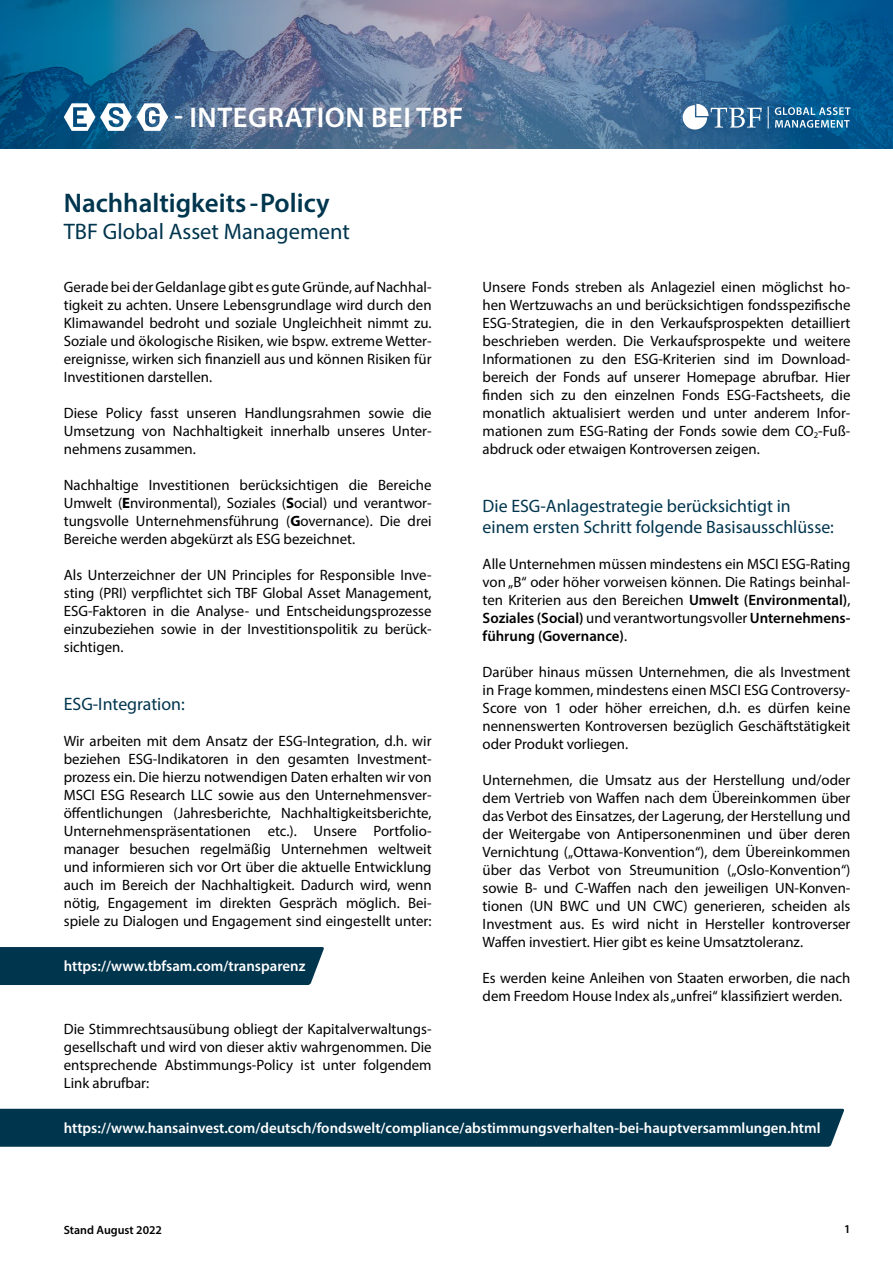
<style>
.page{position:relative;width:893px;height:1263px;background:#fff}
.page>*{position:absolute;margin:0;border:0;box-sizing:border-box;transform-origin:0 0}
.t1{font:600 28.5px "Myriad Pro";letter-spacing:.02em;color:#fff}
.t2{font:600 27px "Myriad Pro";color:#00354e}
.t3{font:22.5px "Myriad Pro";color:#00354e}
.t4{font:18px/21.6px "Myriad Pro";color:#00354e}
.t5{font:15px/18px "Myriad Pro";color:#000;text-align:justify}
.t6{font:600 15px "Myriad Pro";color:#fff}
.t7{font:600 12px "Myriad Pro";color:#000}
.s1{font-weight:700}
.s2{font-weight:600}
</style>
<div class="page">
<svg style="left:0;top:0;width:893px;height:149px;background:#47729a"></svg>
<svg style="left:775px;top:107px;width:75px;height:21px;background:#4c89af"></svg>
<svg style="left:683px;top:104px;width:79px;height:26px"></svg>
<svg style="left:768px;top:107px;width:1px;height:22px"></svg>
<svg style="left:64px;top:103px;width:104px;height:28px"></svg>
<div style="left:0;top:1109px;width:844px;height:38px;background:#00354e"></div>
<div style="left:0;top:947px;width:324px;height:38px;background:#00354e"></div>
<h1 class="t1" style="left:174px;top:100px;width:291px">- INTEGRATION BEI TBF</h1>
<h2 class="t2" style="left:64px;top:185px;width:267px">Nachhaltigkeits - Policy</h2>
<h3 class="t3" style="left:64px;top:217px;width:288px">TBF Global Asset Management</h3>
<p class="t5" style="left:64px;top:278px;width:369px">Gerade bei der Geldanlage gibt es gute Gründe, auf Nachhal&shy;tigkeit zu achten. Unsere Lebensgrundlage wird durch den Klimawandel bedroht und soziale Ungleichheit nimmt zu.<br>Soziale und ökologische Risiken, wie bspw. extreme Wetter&shy;ereignisse, wirken sich finanziell aus und können Risiken für Investitionen darstellen.</p>
<p class="t5" style="left:64px;top:404px;width:369px">Diese Policy fasst unseren Handlungsrahmen sowie die Umsetzung von Nachhaltigkeit innerhalb unseres Unter&shy;nehmens zusammen.</p>
<p class="t5" style="left:64px;top:476px;width:369px">Nachhaltige Investitionen berücksichtigen die Bereiche Umwelt (<span class="s1">E</span>nvironmental), Soziales (<span class="s1">S</span>ocial) und verantwor&shy;tungsvolle Unternehmensführung (<span class="s1">G</span>overnance). Die drei Bereiche werden abgekürzt als ESG bezeichnet.</p>
<p class="t5" style="left:64px;top:566px;width:369px">Als Unterzeichner der UN Principles for Responsible Inve&shy;sting (PRI) verpflichtet sich TBF Global Asset Management, ESG-Faktoren in die Analyse- und Entscheidungsprozesse einzubeziehen sowie in der Investitionspolitik zu berück&shy;sichtigen.</p>
<p class="t4" style="left:64px;top:692px;width:123px">ESG-Integration:</p>
<p class="t5" style="left:64px;top:731px;width:369px">Wir arbeiten mit dem Ansatz der ESG-Integration, d.h. wir beziehen ESG-Indikatoren in den gesamten Investment&shy;prozess ein. Die hierzu notwendigen Daten erhalten wir von MSCI ESG Research LLC sowie aus den Unternehmensver&shy;öffentlichungen (Jahresberichte, Nachhaltigkeitsberichte, Unternehmenspräsentationen etc.). Unsere Portfolio&shy;manager besuchen regelmäßig Unternehmen weltweit und informieren sich vor Ort über die aktuelle Entwicklung auch im Bereich der Nachhaltigkeit. Dadurch wird, wenn nötig, Engagement im direkten Gespräch möglich. Bei&shy;spiele zu Dialogen und Engagement sind eingestellt unter:</p>
<p class="t6" style="left:64px;top:956px;width:243px">https://www.tbfsam.com/transparenz</p>
<p class="t5" style="left:64px;top:1019px;width:369px">Die Stimmrechtsausübung obliegt der Kapitalverwaltungs&shy;gesellschaft und wird von dieser aktiv wahrgenommen. Die entsprechende Abstimmungs-Policy ist unter folgendem Link abrufbar:</p>
<p class="t5" style="left:483px;top:278px;width:369px">Unsere Fonds streben als Anlageziel einen möglichst ho&shy;hen Wertzuwachs an und berücksichtigen fondsspezifische ESG-Strategien, die in den Verkaufsprospekten detailliert beschrieben werden. Die Verkaufsprospekte und weitere Informationen zu den ESG-Kriterien sind im Download&shy;bereich der Fonds auf unserer Homepage abrufbar. Hier finden sich zu den einzelnen Fonds ESG-Factsheets, die monatlich aktualisiert werden und unter anderem Infor&shy;mationen zum ESG-Rating der Fonds sowie dem CO<sub>2</sub>-Fuß&shy;abdruck oder etwaigen Kontroversen zeigen.</p>
<p class="t4" style="left:483px;top:494px;width:353px">Die ESG-Anlagestrategie berücksichtigt in einem ersten Schritt folgende Basisausschlüsse:</p>
<p class="t5" style="left:483px;top:555px;width:369px">Alle Unternehmen müssen mindestens ein MSCI ESG-Rating von „B“ oder höher vorweisen können. Die Ratings beinhal&shy;ten Kriterien aus den Bereichen <span class="s2">Umwelt (Environmental)</span>, <span class="s2">Soziales (Social)</span> und verantwortungsvoller <span class="s2">Unternehmens&shy;führung (Governance)</span>.</p>
<p class="t5" style="left:483px;top:663px;width:369px">Darüber hinaus müssen Unternehmen, die als Investment in Frage kommen, mindestens einen MSCI ESG Controversy-Score von 1 oder höher erreichen, d.h. es dürfen keine nennenswerten Kontroversen bezüglich Geschäftstätigkeit oder Produkt vorliegen.</p>
<p class="t5" style="left:483px;top:771px;width:369px">Unternehmen, die Umsatz aus der Herstellung und/oder dem Vertrieb von Waffen nach dem Übereinkommen über das Verbot des Einsatzes, der Lagerung, der Herstellung und der Weitergabe von Antipersonenminen und über deren Vernichtung („Ottawa-Konvention“), dem Übereinkommen über das Verbot von Streumunition („Oslo-Konvention“) sowie B- und C-Waffen nach den jeweiligen UN-Konven&shy;tionen (UN BWC und UN CWC) generieren, scheiden als Investment aus. Es wird nicht in Hersteller kontroverser Waffen investiert. Hier gibt es keine Umsatztoleranz.</p>
<p class="t5" style="left:483px;top:969px;width:369px">Es werden keine Anleihen von Staaten erworben, die nach dem Freedom House Index als „unfrei“ klassifiziert werden.</p>
<p class="t6" style="left:64px;top:1118px;width:758px">https://www.hansainvest.com/deutsch/fondswelt/compliance/abstimmungsverhalten-bei-hauptversammlungen.html</p>
<p class="t7" style="left:64px;top:1222px;width:100px">Stand August 2022</p>
<p class="t7" style="left:844px;top:1221px;width:8px">1</p>
</div>
